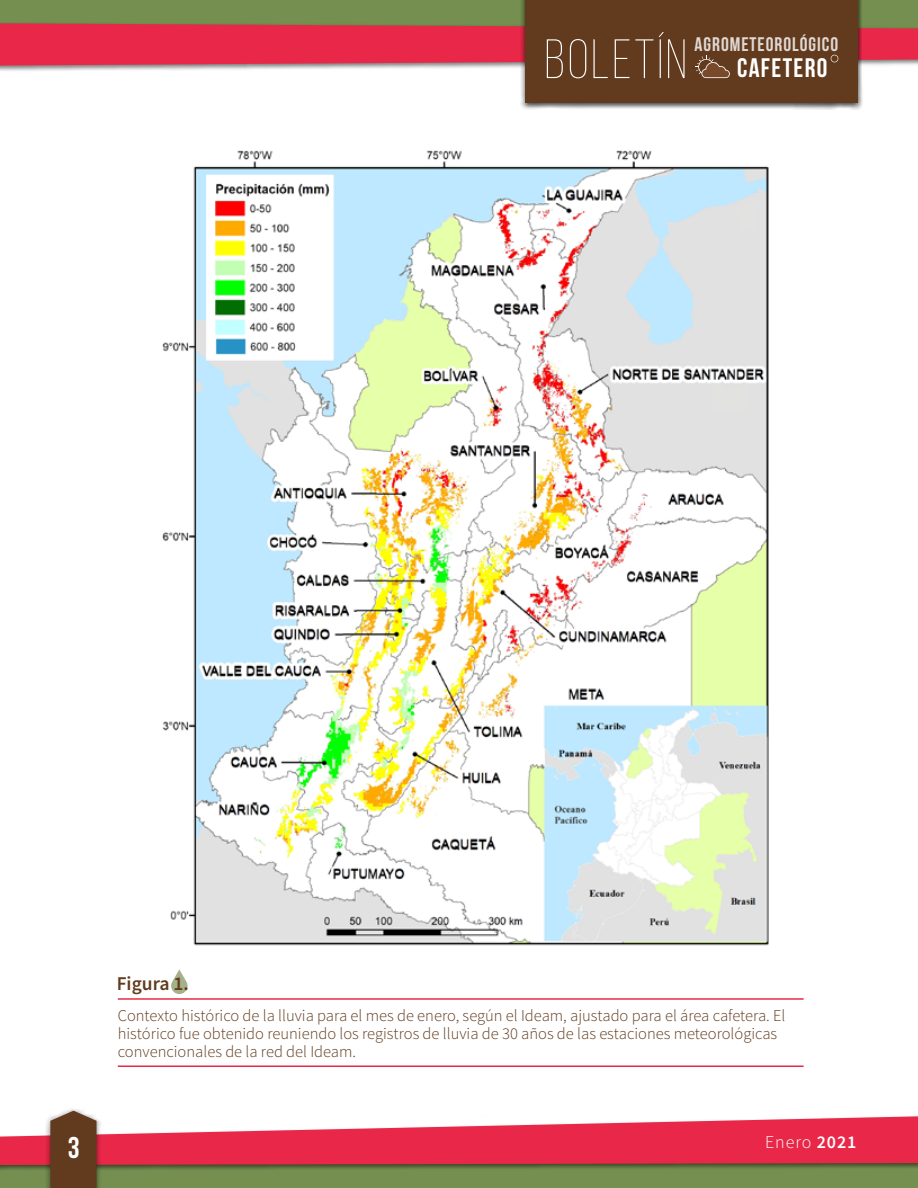
<style>
.page{position:relative;width:918px;height:1188px;background:#fff}
.page>*{position:absolute;margin:0;border:0;box-sizing:border-box;transform-origin:0 0}
.t1{font:300 55.35px "Bebas Neue";letter-spacing:.05em;color:#fff}
.t2{font:30px "Bebas Neue";color:#fff}
.t3{font:26.85px "Bebas Neue";letter-spacing:.05em;color:#fff}
.t4{font:19.65px "Bebas Neue";letter-spacing:.05em;color:#fff}
.t5{font:600 19.5px "Source Sans Pro";color:#623a1d}
.t6{font:300 18px "Source Sans Pro";letter-spacing:.05em;color:#fff}
.t7{font:300 16.5px/18px "Source Sans Pro";color:#623a1d}
.s1{font-weight:600}
</style>
<div class="page">
<div style="left:0;top:1143px;width:918px;height:45px;background:#758f50"></div>
<div style="left:0;top:0;width:918px;height:55px;background:#758f50"></div>
<div style="left:0;top:1115px;width:918px;height:56px;background:#000;opacity:.5"></div>
<svg style="left:0;top:1116px;width:918px;height:49px;fill:#e92849"></svg>
<div style="left:520px;top:0;width:343px;height:110px;background:#000;opacity:.75"></div>
<div style="left:526px;top:0;width:332px;height:103px;background:#623a1d"></div>
<svg style="left:0;top:23px;width:918px;height:55px"></svg>
<div style="left:45px;top:1107px;width:57px;height:81px;background:#000;opacity:.5"></div>
<svg style="left:50px;top:1111px;width:47px;height:77px;background:#6b452a"></svg>
<img style="left:162px;top:150px;width:607px;height:796px">
<svg style="left:171px;top:969px;width:17px;height:25px"></svg>
<hr style="left:118px;top:998px;width:686px;height:2px;background:#e92849">
<hr style="left:118px;top:1065px;width:686px;height:2px;background:#e92849">
<h1 class="t1" style="left:545px;top:30px;width:144px">BOLETÍN</h1>
<p class="t4" style="left:695px;top:34px;width:145px">AGROMETEOROLÓGICO</p>
<h3 class="t3" style="left:737px;top:53px;width:92px">CAFETERO</h3>
<p class="t5" style="left:117px;top:971px;width:74px">Figura 1.</p>
<p class="t7" style="left:118px;top:1007px;width:669px">Contexto histórico de la lluvia para el mes de enero, según el Ideam, ajustado para el área cafetera. El histórico fue obtenido reuniendo los registros de lluvia de 30 años de las estaciones meteorológicas convencionales de la red del Ideam.</p>
<h2 class="t2" style="left:68px;top:1131px;width:13px">3</h2>
<p class="t6" style="left:765px;top:1131px;width:93px">Enero <span class="s1">2021</span></p>
</div>
